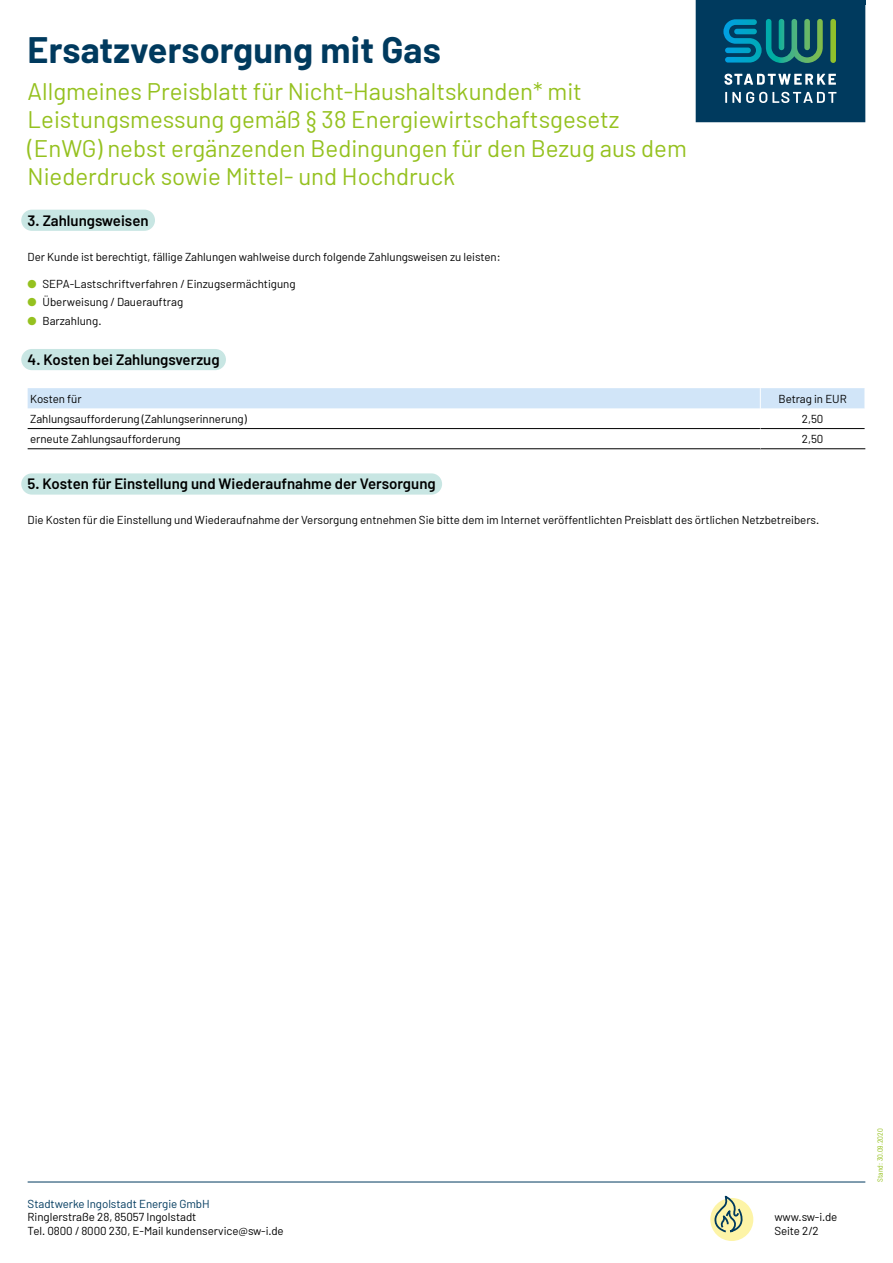
<style>
.page{position:relative;width:893px;height:1263px;background:#fff}
.page>*{position:absolute;margin:0;border:0;box-sizing:border-box;transform-origin:0 0}
.t1{font:700 36px "Barlow";letter-spacing:.005em;color:#003a5e}
.t2{font:24px/28.5px "Barlow";color:#95c11f}
.highlight-regular-pe{font:600 15px "Barlow";color:#000}
.barlow-regular-7_7-f{font:11.55px/13.8px "Barlow";letter-spacing:-.005em;color:#000}
.t3{font:11.55px "Barlow";letter-spacing:-.005em;color:#003a5e}
.t4{font:semi-condensed 7.5px "Barlow";letter-spacing:.01em;color:#95c11f}
.s1{color:#95c11f}
</style>
<div class="page">
<div style="left:696px;top:0;width:169px;height:122px;background:#003a5e"></div>
<svg style="left:723px;top:19px;width:113px;height:44px"></svg>
<svg style="left:724px;top:74px;width:112px;height:11px"></svg>
<svg style="left:725px;top:92px;width:111px;height:11px"></svg>
<hr style="left:28px;top:1182px;width:837px;height:1px;background:#003a5e">
<div style="left:21px;top:349px;width:205px;height:21px;background:#c8e6e3;border-radius:11px"></div>
<svg style="left:28px;top:388px;width:838px;height:61px"></svg>
<hr style="left:28px;top:448px;width:732px;height:1px;background:#000">
<div style="left:21px;top:210px;width:134px;height:21px;background:#c8e6e3;border-radius:11px"></div>
<div style="left:21px;top:473px;width:421px;height:22px;background:#c8e6e3;border-radius:11px"></div>
<div style="left:710px;top:1198px;width:43px;height:43px;background:#fdf4a7;border-radius:50%"></div>
<svg style="left:714px;top:1197px;width:35px;height:37px"></svg>
<h1 class="t1" style="left:28px;top:27px;width:415px">Ersatzversorgung mit Gas</h1>
<h2 class="t2" style="left:28px;top:76px;width:661px">Allgmeines Preisblatt für Nicht-Haushaltskunden* mit Leistungsmessung gemäß § 38 Energiewirtschaftsgesetz (EnWG) nebst ergänzenden Bedingungen für den Bezug aus dem Niederdruck sowie Mittel- und Hochdruck</h2>
<p class="highlight-regular-pe" style="left:28px;top:211px;width:122px">3. Zahlungsweisen</p>
<p class="barlow-regular-7_7-f" style="left:28px;top:249px;width:475px">Der Kunde ist berechtigt, fällige Zahlungen wahlweise durch folgende Zahlungsweisen zu leisten:</p>
<p class="barlow-regular-7_7-f" style="left:28px;top:277px;width:270px"><span class="s1">●</span> SEPA-Lastschriftverfahren / Einzugsermächtigung</p>
<p class="barlow-regular-7_7-f" style="left:28px;top:295px;width:157px"><span class="s1">●</span> Überweisung / Dauerauftrag</p>
<p class="barlow-regular-7_7-f" style="left:28px;top:313px;width:75px"><span class="s1">●</span> Barzahlung.</p>
<p class="highlight-regular-pe" style="left:28px;top:350px;width:193px">4. Kosten bei Zahlungsverzug</p>
<p class="barlow-regular-7_7-f" style="left:30px;top:391px;width:53px">Kosten für</p>
<p class="barlow-regular-7_7-f" style="left:778px;top:391px;width:70px">Betrag in EUR</p>
<p class="barlow-regular-7_7-f" style="left:30px;top:412px;width:218px">Zahlungsaufforderung (Zahlungserinnerung)</p>
<p class="barlow-regular-7_7-f" style="left:802px;top:412px;width:23px">2,50</p>
<p class="barlow-regular-7_7-f" style="left:30px;top:432px;width:152px">erneute Zahlungsaufforderung</p>
<p class="barlow-regular-7_7-f" style="left:802px;top:432px;width:23px">2,50</p>
<p class="highlight-regular-pe" style="left:28px;top:475px;width:410px">5. Kosten für Einstellung und Wiederaufnahme der Versorgung</p>
<p class="barlow-regular-7_7-f" style="left:28px;top:513px;width:793px">Die Kosten für die Einstellung und Wiederaufnahme der Versorgung entnehmen Sie bitte dem im Internet veröffentlichten Preisblatt des örtlichen Netzbetreibers.</p>
<p class="t3" style="left:28px;top:1196px;width:184px">Stadtwerke Ingolstadt Energie GmbH</p>
<p class="barlow-regular-7_7-f" style="left:28px;top:1210px;width:258px">Ringlerstraße 28, 85057 Ingolstadt<br>Tel. 0800 / 8000 230, E-Mail kundenservice@sw-i.de</p>
<p class="barlow-regular-7_7-f" style="left:774px;top:1210px;width:65px">www.sw-i.de<br>Seite 2/2</p>
<p class="t4" style="left:875px;top:1182px;width:55px;rotate:-90deg">Stand: 30.09.2020</p>
</div>
